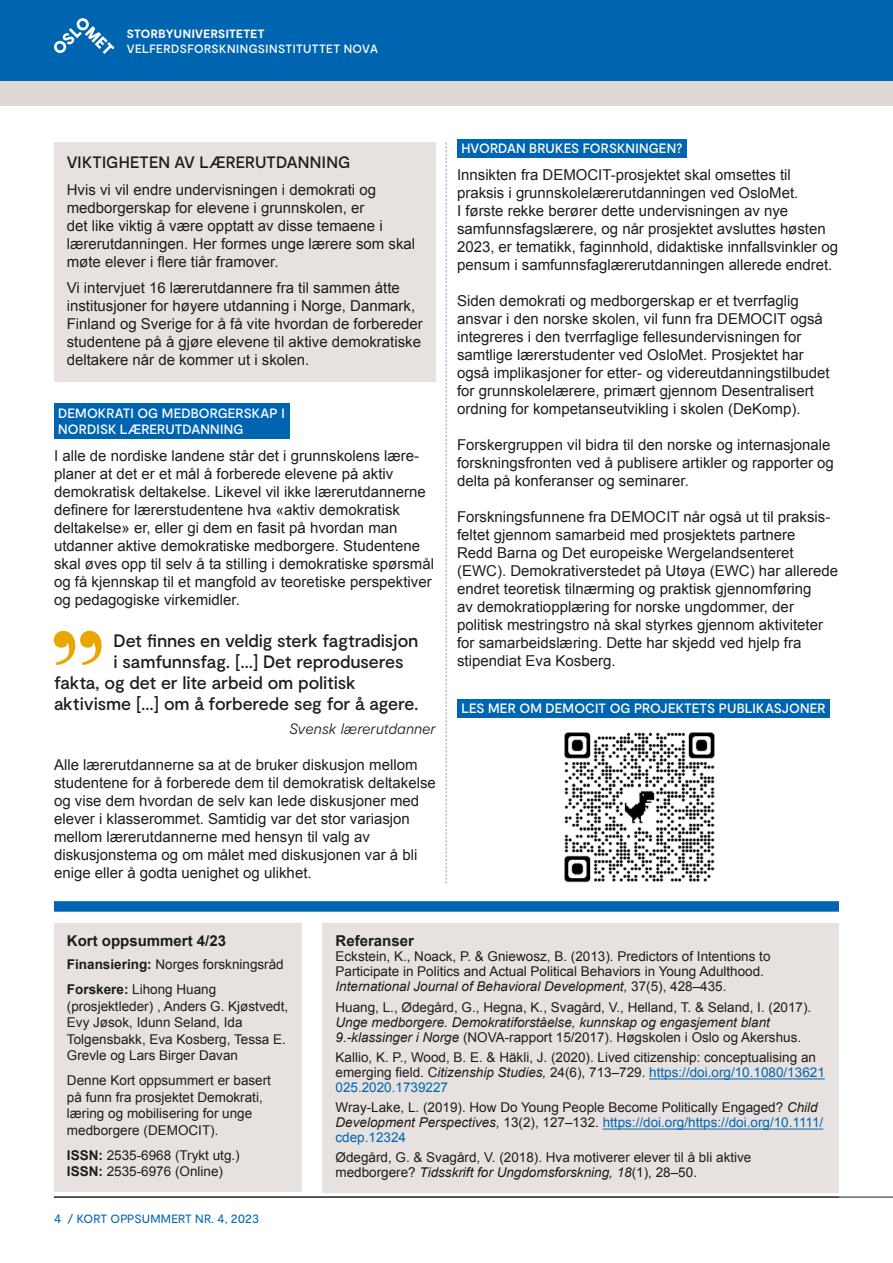
<style>
.page{position:relative;width:893px;height:1263px;background:#fff}
.page>*{position:absolute;margin:0;border:0;box-sizing:border-box;transform-origin:0 0}
.Sitat_nospace{font:152.55px "Bodoni Svty Two OSITCTT";color:#eaa600;scale:.94 1}
.Sitat_nospace-2{font:500 18px "Moderat";letter-spacing:-.01em;color:#1d1d1b}
.Faktaboks_tittel{font:500 16.5px "Moderat";letter-spacing:.01em;color:#1d1d1b}
.Brtekst{font:15px/18px "Arial";color:#1d1d1b}
.Brtekst_faktaboks{font:15px/18px "Arial";color:#1d1d1b}
.Brtekst_faktaboks_nospace{font:700 15px "Arial";color:#1d1d1b}
.Sitat_kilde{font:italic 300 15px "Moderat";letter-spacing:-.005em;color:#1d1d1b}
.Brtekst_baksideboks{font:13.5px/15px "Arial";color:#1d1d1b}
.Mellomtittel{font:500 13.5px/16.2px "Moderat";letter-spacing:.01em;color:#fff}
.Forside_Nova{font:500 12px "Moderat";letter-spacing:.035em;color:#fff}
.t1{font:12px "Moderat";letter-spacing:.005em;color:#0065b0}
.Forside_Nova-2{font:700 12px "Moderat";letter-spacing:.03em;color:#fff}
.s1{font-weight:700}
.s2{font-style:italic}
.s3{color:#0065b0}
</style>
<div class="page">
<hr style="left:54px;top:1197px;width:839px;height:1px;background:#1d1d1b">
<div style="left:0;top:0;width:893px;height:81px;background:#0065b0"></div>
<div style="left:0;top:81px;width:893px;height:24px;background:#dfd9d4"></div>
<svg style="left:54px;top:18px;width:61px;height:36px"></svg>
<div style="left:54px;top:142px;width:382px;height:42px;background:#e7e2df"></div>
<div style="left:54px;top:171px;width:382px;height:112px;background:#e7e2df"></div>
<div style="left:54px;top:270px;width:382px;height:111px;background:#e7e2df"></div>
<div style="left:54px;top:404px;width:235px;height:35px;background:#0065b0"></div>
<div style="left:457px;top:139px;width:230px;height:19px;background:#0065b0"></div>
<div style="left:457px;top:699px;width:373px;height:19px;background:#0065b0"></div>
<img style="left:564px;top:732px;width:151px;height:151px">
<svg style="left:446px;top:142px;width:1px;height:742px"></svg>
<div style="left:54px;top:901px;width:785px;height:11px;background:#0065b0"></div>
<div style="left:54px;top:923px;width:247px;height:39px;background:#e7e2df"></div>
<div style="left:54px;top:947px;width:247px;height:38px;background:#e7e2df"></div>
<div style="left:54px;top:972px;width:247px;height:104px;background:#e7e2df"></div>
<div style="left:54px;top:1063px;width:247px;height:87px;background:#e7e2df"></div>
<div style="left:54px;top:1137px;width:247px;height:55px;background:#e7e2df"></div>
<div style="left:323px;top:923px;width:516px;height:39px;background:#e7e2df"></div>
<div style="left:323px;top:939px;width:516px;height:68px;background:#e7e2df"></div>
<div style="left:323px;top:989px;width:516px;height:68px;background:#e7e2df"></div>
<div style="left:323px;top:1039px;width:516px;height:68px;background:#e7e2df"></div>
<hr style="left:649px;top:1078px;width:176px;height:1px;background:#0065b0">
<div style="left:323px;top:1089px;width:516px;height:68px;background:#e7e2df"></div>
<hr style="left:603px;top:1129px;width:220px;height:1px;background:#0065b0">
<div style="left:323px;top:1139px;width:516px;height:53px;background:#e7e2df"></div>
<p class="Forside_Nova-2" style="left:127px;top:26px;width:139px">STORBYUNIVERSITETET</p>
<p class="Forside_Nova" style="left:127px;top:41px;width:253px">VELFERDSFORSKNINGSINSTITUTTET NOVA</p>
<h2 class="Faktaboks_tittel" style="left:67px;top:152px;width:285px">VIKTIGHETEN AV LÆRERUTDANNING</h2>
<p class="Brtekst_faktaboks" style="left:67px;top:181px;width:350px">Hvis vi vil endre undervisningen i demokrati og medborgerskap for elevene i grunnskolen, er<br>det like viktig å være opptatt av disse temaene i lærerutdanningen. Her formes unge lærere som skal møte elever i flere tiår framover.</p>
<p class="Brtekst_faktaboks" style="left:67px;top:279px;width:358px">Vi intervjuet 16 lærerutdannere fra til sammen åtte institusjoner for høyere utdanning i Norge, Danmark, Finland og Sverige for å få vite hvordan de forbereder studentene på å gjøre elevene til aktive demokratiske deltakere når de kommer ut i skolen.</p>
<h2 class="Mellomtittel" style="left:58px;top:405px;width:228px">DEMOKRATI OG MEDBORGERSKAP I<br>NORDISK LÆRERUTDANNING</h2>
<p class="Brtekst" style="left:54px;top:446px;width:382px">I alle de nordiske landene står det i grunnskolens lære&shy;planer at det er et mål å forberede elevene på aktiv demokratisk deltakelse. Likevel vil ikke lærerutdannerne definere for lærerstudentene hva «aktiv demokratisk deltakelse» er, eller gi dem en fasit på hvordan man utdanner aktive demokratiske medborgere. Studentene skal øves opp til selv å ta stilling i demokratiske spørsmål og få kjennskap til et mangfold av teoretiske perspektiver og pedagogiske virkemidler.</p>
<p class="Sitat_nospace" style="left:46px;top:596px;width:70px">”</p>
<p class="Sitat_nospace-2" style="left:114px;top:629px;width:306px">Det finnes en veldig sterk fagtradisjon</p>
<p class="Sitat_nospace-2" style="left:114px;top:650px;width:291px">i samfunnsfag. […] Det reproduseres</p>
<p class="Sitat_nospace-2" style="left:54px;top:671px;width:303px">fakta, og det er lite arbeid om politisk</p>
<p class="Sitat_nospace-2" style="left:54px;top:692px;width:366px">aktivisme […] om å forberede seg for å agere.</p>
<p class="Sitat_kilde" style="left:289px;top:720px;width:148px">Svensk lærerutdanner</p>
<p class="Brtekst" style="left:54px;top:756px;width:383px">Alle lærerutdannerne sa at de bruker diskusjon mellom studentene for å forberede dem til demokratisk deltakelse og vise dem hvordan de selv kan lede diskusjoner med elever i klasserommet. Samtidig var det stor variasjon mellom lærerutdannerne med hensyn til valg av diskusjonstema og om målet med diskusjonen var å bli enige eller å godta uenighet og ulikhet.</p>
<h2 class="Mellomtittel" style="left:461px;top:141px;width:222px">HVORDAN BRUKES FORSKNINGEN?</h2>
<p class="Brtekst" style="left:457px;top:166px;width:382px">Innsikten fra DEMOCIT-prosjektet skal omsettes til praksis i grunnskolelærerutdanningen ved OsloMet.<br>I første rekke berører dette undervisningen av nye samfunnsfagslærere, og når prosjektet avsluttes høsten 2023, er tematikk, faginnhold, didaktiske innfallsvinkler og pensum i samfunnsfaglærerutdanningen allerede endret.</p>
<p class="Brtekst" style="left:457px;top:292px;width:374px">Siden demokrati og medborgerskap er et tverrfaglig ansvar i den norske skolen, vil funn fra DEMOCIT også integreres i den tverrfaglige fellesundervisningen for samtlige lærerstudenter ved OsloMet. Prosjektet har også implikasjoner for etter- og videreutdanningstilbudet for grunnskolelærere, primært gjennom Desentralisert ordning for kompetanseutvikling i skolen (DeKomp).</p>
<p class="Brtekst" style="left:457px;top:436px;width:378px">Forskergruppen vil bidra til den norske og internasjonale forskningsfronten ved å publisere artikler og rapporter og delta på konferanser og seminarer.</p>
<p class="Brtekst" style="left:457px;top:508px;width:382px">Forskningsfunnene fra DEMOCIT når også ut til praksis&shy;feltet gjennom samarbeid med prosjektets partnere<br>Redd Barna og Det europeiske Wergelandsenteret (EWC). Demokrativerstedet på Utøya (EWC) har allerede endret teoretisk tilnærming og praktisk gjennomføring<br>av demokratiopplæring for norske ungdommer, der politisk mestringstro nå skal styrkes gjennom aktiviteter for samarbeidslæring. Dette har skjedd ved hjelp fra stipendiat Eva Kosberg.</p>
<h2 class="Mellomtittel" style="left:461px;top:700px;width:366px">LES MER OM DEMOCIT OG PROJEKTETS PUBLIKASJONER</h2>
<p class="Brtekst_faktaboks_nospace" style="left:67px;top:931px;width:161px">Kort oppsummert 4/23</p>
<p class="Brtekst_baksideboks" style="left:67px;top:957px;width:218px"><span class="s1">Finansiering:</span> Norges forskningsråd</p>
<p class="Brtekst_baksideboks" style="left:67px;top:981px;width:223px;line-height:16.5px"><span class="s1">Forskere:</span> Lihong Huang (prosjektleder) , Anders G. Kjøstvedt,<br>Evy Jøsok, Idunn Seland, Ida<br>Tolgensbakk, Eva Kosberg, Tessa E.<br>Grevle og Lars Birger Davan</p>
<p class="Brtekst_baksideboks" style="left:67px;top:1072px;width:206px;line-height:16.5px">Denne Kort oppsummert er basert på funn fra prosjektet Demokrati, læring og mobilisering for unge medborgere (DEMOCIT).</p>
<p class="Brtekst_baksideboks" style="left:67px;top:1147px;width:174px;line-height:16.5px"><span class="s1">ISSN:</span> 2535-6968 (Trykt utg.)<br><span class="s1">ISSN:</span> 2535-6976 (Online)</p>
<p class="t1" style="left:54px;top:1211px;width:207px">4 / KORT OPPSUMMERT NR. 4, 2023</p>
<p class="Brtekst_faktaboks_nospace" style="left:335px;top:931px;width:80px">Referanser</p>
<p class="Brtekst_baksideboks" style="left:335px;top:949px;width:436px">Eckstein, K., Noack, P. &amp; Gniewosz, B. (2013). Predictors of Intentions to<br>Participate in Politics and Actual Political Behaviors in Young Adulthood.<br><span class="s2">International Journal of Behavioral Development,</span> 37(5), 428–435.</p>
<p class="Brtekst_baksideboks" style="left:335px;top:999px;width:477px">Huang, L., Ødegård, G., Hegna, K., Svagård, V., Helland, T. &amp; Seland, I. (2017).<br><span class="s2">Unge medborgere. Demokratiforståelse, kunnskap og engasjement blant<br>9.-klassinger i Norge</span> (NOVA-rapport 15/2017). Høgskolen i Oslo og Akershus.</p>
<p class="Brtekst_baksideboks" style="left:335px;top:1049px;width:491px">Kallio, K. P., Wood, B. E. &amp; Häkli, J. (2020). Lived citizenship: conceptualising an emerging field. C<span class="s2">itizenship Studies,</span> 24(6), 713–729. <span class="s3">https://doi.org/10.1080/13621<br>025.2020.1739227</span></p>
<p class="Brtekst_baksideboks" style="left:335px;top:1100px;width:489px">Wray-Lake, L. (2019). How Do Young People Become Politically Engaged? <span class="s2">Child<br>Development Perspectives,</span> 13(2), 127–132. <span class="s3">https://doi.org/https://doi.org/10.1111/ cdep.12324</span></p>
<p class="Brtekst_baksideboks" style="left:335px;top:1150px;width:417px">Ødegård, G. &amp; Svagård, V. (2018). Hva motiverer elever til å bli aktive medborgere? <span class="s2">Tidsskrift for Ungdomsforskning, 18</span>(1), 28–50.</p>
</div>
